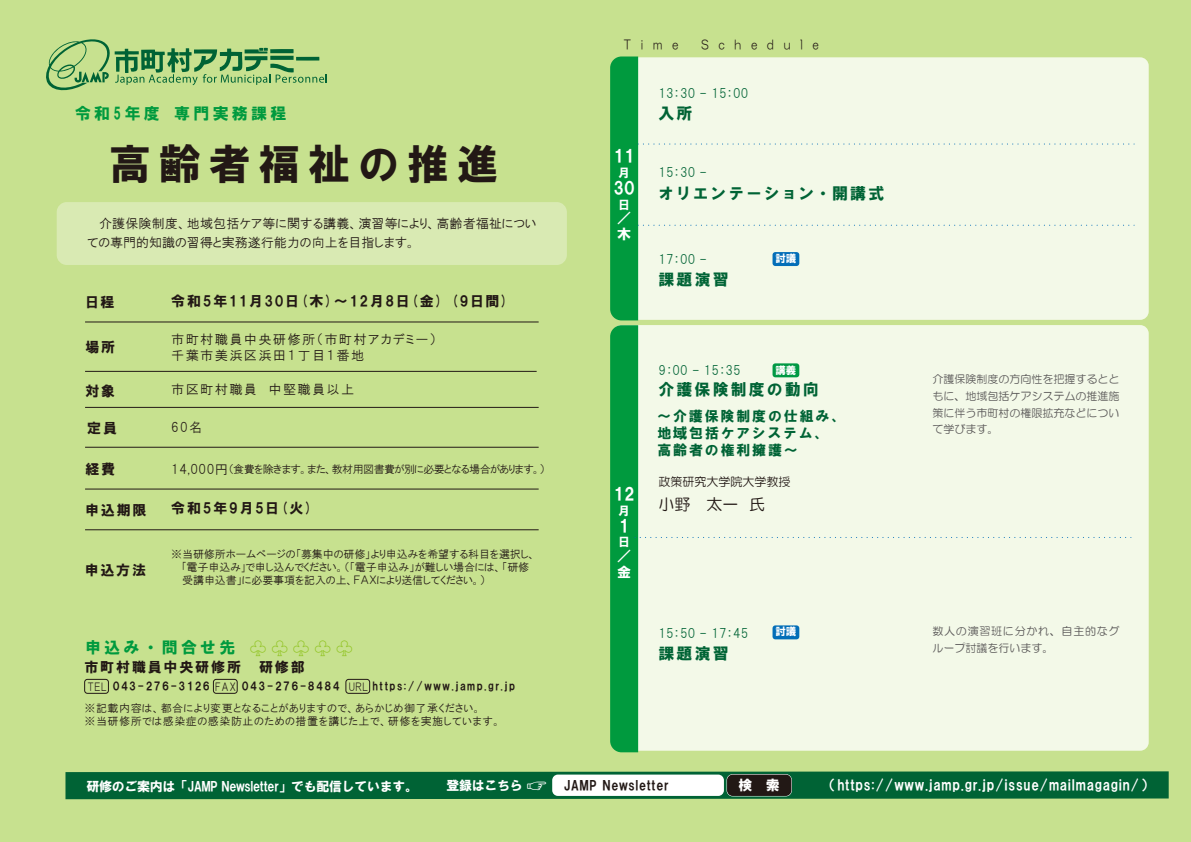
<style>
.page{position:relative;width:1191px;height:842px;background:#c7e18f}
.page>*{position:absolute;margin:0;border:0;box-sizing:border-box;transform-origin:0 0}
.t1{font:42px "HG Soei Kakugothic UB";letter-spacing:.18em;color:#221815}
.t2{font:17px "HGP Soei Kakugothic UB";color:#fff}
.t3{font:16px "HG Soei Kakugothic UB";letter-spacing:.2em;color:#009a3e}
.t4{font:16px "HG Soei Kakugothic UB";letter-spacing:.125em;color:#006335}
.t5{font:16px "HG Soei Kakugothic UB";letter-spacing:.105em;color:#006335}
.t6{font:16px "HG Maru Gothic MPRO";color:#221815}
.t7{font:14px "HGS Soei Kakugothic UB";letter-spacing:.05em;color:#fff}
.t8{font:14px "HGS Soei Kakugothic UB";letter-spacing:.125em;color:#221815}
.t9{font:14px/16.8px "HG Soei Kakugothic UB";letter-spacing:.13em;color:#006335}
.t10{font:14px "HGS Soei Kakugothic UB";letter-spacing:.105em;color:#221815}
.t11{font:14px/15.4px "HGP Soei Kakugothic UB";color:#fff}
.t12{font:13.2px/15.8px "HGP Gothic M";letter-spacing:.1em;color:#221815}
.t13{font:13px/19px "HGP Gothic M";letter-spacing:.01em;color:#221815}
.t14{font:13px "HGP Gothic M";color:#006335}
.t15{font:13px "HGS Soei Kakugothic UB";letter-spacing:-.025em;color:#fff}
.t16{font:13px "HGS Soei Kakugothic UB";letter-spacing:.05em;color:#221815}
.t17{font:12.5px "HG Maru Gothic MPRO";letter-spacing:1em;color:#221815;scale:.8 1}
.t18{font:12px "HG Maru Gothic MPRO";color:#221815}
.t19{font:12px "HGP Soei Kakugothic UB";color:#fff}
.t20{font:11px/13.2px "HGP Gothic M";letter-spacing:.025em;color:#221815;text-align:justify}
.t21{font:11px/13.2px "HGP Gothic M";letter-spacing:.05em;color:#221815}
.t22{font:11px/17px "HG Maru Gothic MPRO";color:#595757;text-align:justify}
.t23{font:11px "HGS Soei Kakugothic UB";letter-spacing:.125em;color:#221815}
.t24{font:11px "HGP Gothic M";letter-spacing:-.05em;color:#221815}
.t25{font:11px/17px "HG Maru Gothic MPRO";letter-spacing:.065em;color:#595757}
.t26{font:10.5px "HG Soei Kakugothic UB";color:#fff}
.s1{font-size:13.2px}
.s2{font-family:"Koz Go Pr 6 N";font-size:18px;color:#8fc31f}
.s3{font-family:"HGP Gothic M"}
.s4{color:#fff}
.s5{font-size:20px;color:#fff}
</style>
<div class="page">
<div style="left:57px;top:202px;width:510px;height:63px;background:#d9eab3;border-radius:10px"></div>
<div style="left:612px;top:57px;width:536px;height:263px;background:#f3f9e8;border-radius:9px"></div>
<div style="left:612px;top:325px;width:536px;height:426px;background:#f3f9e8;border-radius:9px"></div>
<hr style="left:85px;top:322px;width:453px;height:1px;background:#221815">
<hr style="left:85px;top:530px;width:453px;height:1px;background:#221815">
<hr style="left:85px;top:407px;width:453px;height:1px;background:#221815">
<hr style="left:85px;top:447px;width:453px;height:1px;background:#221815">
<hr style="left:85px;top:489px;width:453px;height:1px;background:#221815">
<hr style="left:85px;top:371px;width:451px;height:1px;background:#221815">
<svg style="left:46px;top:39px;width:281px;height:52px"></svg>
<div style="left:84px;top:679px;width:25px;height:14px;border:1px solid #221815;border-radius:3px"></div>
<div style="left:213px;top:679px;width:24px;height:14px;border:1px solid #221815;border-radius:3px"></div>
<div style="left:346px;top:679px;width:24px;height:14px;border:1px solid #221815;border-radius:3px"></div>
<svg style="left:610px;top:57px;width:525px;height:695px"></svg>
<svg style="left:65px;top:771px;width:1103px;height:28px;background:#076838"></svg>
<div style="left:552px;top:774px;width:172px;height:22px;background:#fff;border-radius:6px"></div>
<div style="left:726px;top:774px;width:66px;height:22px;border:1px solid #fff;border-radius:6px"></div>
<div style="left:727px;top:774px;width:64px;height:22px;background:#221815;border-radius:6px"></div>
<p class="t17" style="left:624px;top:38px;width:69px">Time</p>
<p class="t17" style="left:701px;top:38px;width:148px">Schedule</p>
<h3 class="t3" style="left:75px;top:105px;width:213px">令和5年度 専門実務課程</h3>
<h1 class="t1" style="left:109px;top:142px;width:391px">高齢者福祉の推進</h1>
<p class="t13" style="left:87px;top:214px;width:451px;text-indent:12px">介護保険制度、地域包括ケア等に関する講義、演習等により、高齢者福祉についての専門的知識の習得と実務遂行能力の向上を目指します。</p>
<p class="t8" style="left:85px;top:295px;width:31px">日程</p>
<p class="t10" style="left:171px;top:294px;width:339px">令和5年11月30日(木)～12月8日(金) (9日間)</p>
<p class="t8" style="left:85px;top:340px;width:31px">場所</p>
<p class="t12" style="left:171px;top:331px;width:266px">市町村職員中央研修所（市町村アカデミー）千葉市美浜区浜田１丁目１番地</p>
<p class="t8" style="left:85px;top:384px;width:31px">対象</p>
<p class="t12" style="left:171px;top:381px;width:185px">市区町村職員　中堅職員以上</p>
<p class="t8" style="left:87px;top:421px;width:31px">定員</p>
<p class="t12" style="left:171px;top:420px;width:33px">60名</p>
<p class="t8" style="left:85px;top:462px;width:31px">経費</p>
<p class="t24" style="left:171px;top:464px;width:382px"><span class="s1">14,000円</span>（食費を除きます。また、教材用図書費が別に必要となる場合があります。）　</p>
<p class="t8" style="left:85px;top:502px;width:63px">申込期限</p>
<p class="t8" style="left:171px;top:501px;width:143px">令和5年9月5日(火)</p>
<p class="t8" style="left:85px;top:563px;width:63px">申込方法</p>
<p class="t20" style="left:182px;top:547px;width:356px;text-indent:-11px">※当研修所ホームページの「募集中の研修」より申込みを希望する科目を選択し、｢電子申込み｣で申し込んでください。（「電子申込み」が難しい場合には、「研修　受講申込書」に必要事項を記入の上、ＦＡＸにより送信してください。）</p>
<h3 class="t3" style="left:85px;top:639px;width:270px">申込み・問合せ先 <span class="s2">♧♧♧♧♧</span></h3>
<p class="t8" style="left:84px;top:660px;width:222px">市町村職員中央研修所　研修部</p>
<p class="t23" style="left:87px;top:680px;width:429px"><span class="s3">TEL</span> 043-276-3126 <span class="s3">FAX</span> 043-276-8484 <span class="s3">URL</span> https://www.jamp.gr.jp</p>
<p class="t21" style="left:84px;top:701px;width:418px">※記載内容は、都合により変更となることがありますので、あらかじめ御了承ください。<br>※当研修所では感染症の感染防止のための措置を講じた上で、研修を実施しています。</p>
<h2 class="t2" style="left:613px;top:148px;width:23px">11</h2>
<p class="t19" style="left:618px;top:167px;width:11px">月</p>
<h2 class="t2" style="left:613px;top:179px;width:23px">30</h2>
<p class="t19" style="left:618px;top:198px;width:12px">日</p>
<p class="t11" style="left:617px;top:211px;width:15px">／木</p>
<p class="t14" style="left:658px;top:86px;width:91px">13：30 - 15：00</p>
<h3 class="t4" style="left:658px;top:106px;width:36px">入所</h3>
<p class="t14" style="left:658px;top:166px;width:50px">15：30 -</p>
<h3 class="t5" style="left:658px;top:185px;width:228px">オリエンテーション・開講式</h3>
<p class="t14" style="left:658px;top:253px;width:50px">17：00 -</p>
<h3 class="t4" style="left:658px;top:272px;width:72px">課題演習</h3>
<p class="t26" style="left:775px;top:253px;width:22px">討議</p>
<h2 class="t2" style="left:613px;top:486px;width:23px">12</h2>
<p class="t19" style="left:618px;top:505px;width:11px">月</p>
<h2 class="t2" style="left:619px;top:517px;width:12px">1</h2>
<p class="t19" style="left:618px;top:536px;width:12px">日</p>
<p class="t11" style="left:617px;top:549px;width:15px">／金</p>
<p class="t14" style="left:658px;top:364px;width:84px">9：00 - 15：35</p>
<h3 class="t4" style="left:658px;top:381px;width:162px">介護保険制度の動向</h3>
<p class="t26" style="left:775px;top:365px;width:22px">講義</p>
<p class="t9" style="left:657px;top:408px;width:190px">～介護保険制度の仕組み、地域包括ケアシステム、高齢者の権利擁護～</p>
<p class="t18" style="left:658px;top:475px;width:133px">政策研究大学院大学教授</p>
<h3 class="t6" style="left:658px;top:496px;width:108px">小野　太一 氏</h3>
<p class="t14" style="left:658px;top:627px;width:91px">15：50 - 17：45</p>
<h3 class="t4" style="left:658px;top:645px;width:72px">課題演習</h3>
<p class="t26" style="left:775px;top:626px;width:22px">討議</p>
<p class="t22" style="left:932px;top:370px;width:188px">介護保険制度の方向性を把握するとともに、地域包括ケアシステムの推進施策に伴う市町村の権限拡充などについて学びます。</p>
<p class="t25" style="left:932px;top:623px;width:189px">数人の演習班に分かれ、自主的なグループ討議を行います。</p>
<p class="t15" style="left:87px;top:780px;width:333px">研修のご案内は「JAMP Newsletter」でも配信しています。</p>
<p class="t16" style="left:446px;top:779px;width:223px"><span class="s4">登録はこちら</span> <span class="s5">☞</span> JAMP Newsletter</p>
<p class="t7" style="left:738px;top:778px;width:43px">検　索</p>
<p class="t7" style="left:822px;top:778px;width:333px">（https://www.jamp.gr.jp/issue/mailmagagin/）</p>
</div>
